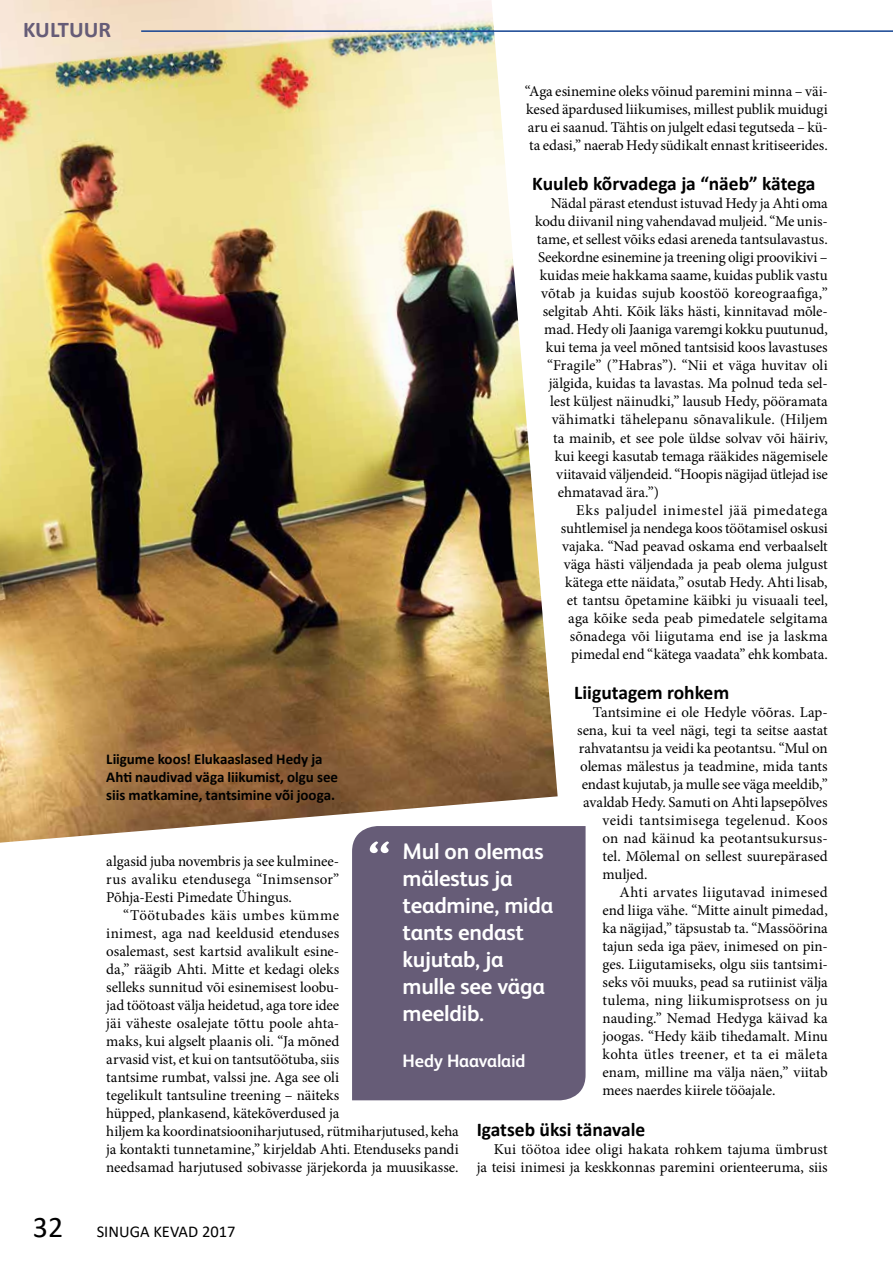
<style>
.page{position:relative;width:893px;height:1263px;background:#fff}
.page>*{position:absolute;margin:0;border:0;box-sizing:border-box;transform-origin:0 0}
.t1{font:30px "Calibri";color:#000}
.t2{font:700 22.5px/27px "FS Albert Pro";letter-spacing:-.015em;color:#fff}
.t3{font:700 22.5px "Calibri";color:#665c77}
.t4{font:700 19.5px "Calibri";color:#000}
.t5{font:700 18px "FS Albert Pro";letter-spacing:-.01em;color:#fff}
.t6{font:16.5px "Calibri";color:#000}
.t7{font:15px/18px "Minion Pro";color:#000;text-align:justify}
.t8{font:700 15px/18px "Calibri";letter-spacing:-.005em;color:#000}
.t9{font:15px "Minion Pro";letter-spacing:.025em;color:#000}
.t10{font:15px "Minion Pro";letter-spacing:.035em;color:#000}
</style>
<div class="page">
<img style="left:0;top:0;width:558px;height:843px">
<hr style="left:141px;top:30px;width:752px;height:2px;background:#134291">
<div style="left:352px;top:826px;width:234px;height:274px;background:#665c77"></div>
<svg style="left:370px;top:841px;width:19px;height:12px"></svg>
<h2 class="t3" style="left:23px;top:14px;width:89px">KULTUUR</h2>
<p class="t7" style="left:525px;top:82px;width:305px">“Aga esinemine oleks võinud paremini minna – väi&shy;kesed äpardused liikumises, millest publik muidugi aru ei saanud. Tähtis on julgelt edasi tegutseda – kü&shy;ta edasi,” naerab Hedy südikalt ennast kritiseerides.</p>
<h3 class="t4" style="left:532px;top:170px;width:285px">Kuuleb kõrvadega ja “näeb” kätega</h3>
<p class="t7" style="left:551px;top:195px;width:278px">Nädal pärast etendust istuvad Hedy ja Ahti oma</p>
<p class="t7" style="left:535px;top:213px;width:294px">kodu diivanil ning vahendavad muljeid. “Me unis-</p>
<p class="t7" style="left:537px;top:231px;width:292px">tame, et sellest võiks edasi areneda tantsulavastus.</p>
<p class="t7" style="left:538px;top:249px;width:291px">Seekordne esinemine ja treening oligi proovikivi –</p>
<p class="t7" style="left:540px;top:267px;width:290px">kuidas meie hakkama saame, kuidas publik vastu</p>
<p class="t7" style="left:541px;top:285px;width:288px">võtab ja kuidas sujub koostöö koreograafiga,”</p>
<p class="t7" style="left:543px;top:303px;width:286px">selgitab Ahti. Kõik läks hästi, kinnitavad mõle-</p>
<p class="t7" style="left:544px;top:321px;width:285px">mad. Hedy oli Jaaniga varemgi kokku puutunud,</p>
<p class="t7" style="left:546px;top:339px;width:284px">kui tema ja veel mõned tantsisid koos lavastuses</p>
<p class="t7" style="left:547px;top:357px;width:282px">“Fragile” (”Habras”). “Nii et väga huvitav oli</p>
<p class="t7" style="left:549px;top:375px;width:280px">jälgida, kuidas ta lavastas. Ma polnud teda sel-</p>
<p class="t7" style="left:550px;top:393px;width:279px">lest küljest näinudki,” lausub Hedy, pööramata</p>
<p class="t7" style="left:552px;top:411px;width:278px">vähimatki tähelepanu sõnavalikule. (Hiljem</p>
<p class="t7" style="left:553px;top:429px;width:276px">ta mainib, et see pole üldse solvav või häiriv,</p>
<p class="t7" style="left:555px;top:447px;width:274px">kui keegi kasutab temaga rääkides nägemisele</p>
<p class="t7" style="left:556px;top:465px;width:273px">viitavaid väljendeid. “Hoopis nägijad ütlejad ise</p>
<p class="t7" style="left:558px;top:483px;width:103px">ehmatavad ära.”)</p>
<p class="t10" style="left:576px;top:500px;width:253px">Eks paljudel inimestel jää pimedatega</p>
<p class="t7" style="left:561px;top:519px;width:268px">suhtlemisel ja nendega koos töötamisel oskusi</p>
<p class="t7" style="left:562px;top:537px;width:267px">vajaka. “Nad peavad oskama end verbaalselt</p>
<p class="t7" style="left:564px;top:555px;width:265px">väga hästi väljendada ja peab olema julgust</p>
<p class="t7" style="left:565px;top:573px;width:264px">kätega ette näidata,” osutab Hedy. Ahti lisab,</p>
<p class="t7" style="left:567px;top:591px;width:263px">et tantsu õpetamine käibki ju visuaali teel,</p>
<p class="t7" style="left:568px;top:609px;width:261px">aga kõike seda peab pimedatele selgitama</p>
<p class="t7" style="left:570px;top:627px;width:260px">sõnadega või liigutama end ise ja laskma</p>
<p class="t7" style="left:571px;top:645px;width:258px">pimedal end “kätega vaadata” ehk kombata.</p>
<h3 class="t4" style="left:574px;top:679px;width:156px">Liigutagem rohkem</h3>
<p class="t7" style="left:593px;top:703px;width:236px">Tantsimine ei ole Hedyle võõras. Lap-</p>
<p class="t7" style="left:577px;top:721px;width:252px">sena, kui ta veel nägi, tegi ta seitse aastat</p>
<p class="t7" style="left:579px;top:739px;width:250px">rahvatantsu ja veidi ka peotantsu. “Mul on</p>
<p class="t7" style="left:580px;top:757px;width:249px">olemas mälestus ja teadmine, mida tants</p>
<p class="t7" style="left:582px;top:775px;width:248px">endast kujutab, ja mulle see väga meeldib,”</p>
<p class="t7" style="left:583px;top:793px;width:246px">avaldab Hedy. Samuti on Ahti lapsepõlves</p>
<p class="t9" style="left:603px;top:810px;width:227px">veidi tantsimisega tegelenud. Koos</p>
<p class="t7" style="left:603px;top:829px;width:227px">on nad käinud ka peotantsukursus-</p>
<p class="t7" style="left:603px;top:847px;width:227px">tel. Mõlemal on sellest suurepärased</p>
<p class="t7" style="left:603px;top:865px;width:47px">muljed.</p>
<p class="t9" style="left:620px;top:882px;width:210px">Ahti arvates liigutavad inimesed</p>
<p class="t7" style="left:603px;top:901px;width:227px">end liiga vähe. “Mitte ainult pimedad,</p>
<p class="t7" style="left:603px;top:919px;width:227px">ka nägijad,” täpsustab ta. “Massöörina</p>
<p class="t7" style="left:603px;top:937px;width:227px">tajun seda iga päev, inimesed on pin-</p>
<p class="t7" style="left:603px;top:955px;width:227px">ges. Liigutamiseks, olgu siis tantsimi-</p>
<p class="t7" style="left:603px;top:973px;width:227px">seks või muuks, pead sa rutiinist välja</p>
<p class="t7" style="left:603px;top:991px;width:227px">tulema, ning liikumisprotsess on ju</p>
<p class="t7" style="left:603px;top:1009px;width:227px">nauding.” Nemad Hedyga käivad ka</p>
<p class="t7" style="left:603px;top:1027px;width:227px">joogas. “Hedy käib tihedamalt. Minu</p>
<p class="t9" style="left:603px;top:1044px;width:227px">kohta ütles treener, et ta ei mäleta</p>
<p class="t7" style="left:603px;top:1063px;width:227px">enam, milline ma välja näen,” viitab</p>
<p class="t7" style="left:603px;top:1081px;width:174px">mees naerdes kiirele tööajale.</p>
<h3 class="t4" style="left:477px;top:1115px;width:170px">Igatseb üksi tänavale</h3>
<p class="t7" style="left:477px;top:1140px;width:353px;text-align:right">Kui töötoa idee oligi hakata rohkem tajuma ümbrust<br>ja teisi inimesi ja keskkonnas paremini orienteeruma, siis</p>
<p class="t8" style="left:106px;top:750px;width:233px">Liigume koos! Elukaaslased Hedy ja<br>Ahti naudivad väga liikumist, olgu see siis matkamine, tantsimine või jooga.</p>
<h2 class="t2" style="left:403px;top:836px;width:152px">Mul on olemas mälestus ja teadmine, mida tants endast kujutab, ja mulle see väga meeldib.</h2>
<p class="t5" style="left:403px;top:1048px;width:124px">Hedy Haavalaid</p>
<p class="t7" style="left:106px;top:852px;width:234px">algasid juba novembris ja see kulminee&shy;rus avaliku etendusega “Inimsensor” Põhja-Eesti Pimedate Ühingus.</p>
<p class="t7" style="left:106px;top:906px;width:354px;text-align:left;text-indent:17px">“Töötubades käis umbes kümme<br>inimest, aga nad keeldusid etenduses<br>osalemast, sest kartsid avalikult esine-<br>da,” räägib Ahti. Mitte et kedagi oleks<br>selleks sunnitud või esinemisest loobu-<br>jad töötoast välja heidetud, aga tore idee<br>jäi väheste osalejate tõttu poole ahta-<br>maks, kui algselt plaanis oli. “Ja mõned<br>arvasid vist, et kui on tantsutöötuba, siis<br>tantsime rumbat, valssi jne. Aga see oli<br>tegelikult tantsuline treening – näiteks<br>hüpped, plankasend, kätekõverdused ja<br>hiljem ka koordinatsiooniharjutused, rütmiharjutused, keha ja kontakti tunnetamine,” kirjeldab Ahti. Etenduseks pandi needsamad harjutused sobivasse järjekorda ja muusikasse.</p>
<h1 class="t1" style="left:33px;top:1206px;width:32px">32</h1>
<p class="t6" style="left:97px;top:1220px;width:140px">SINUGA KEVAD 2017</p>
</div>
